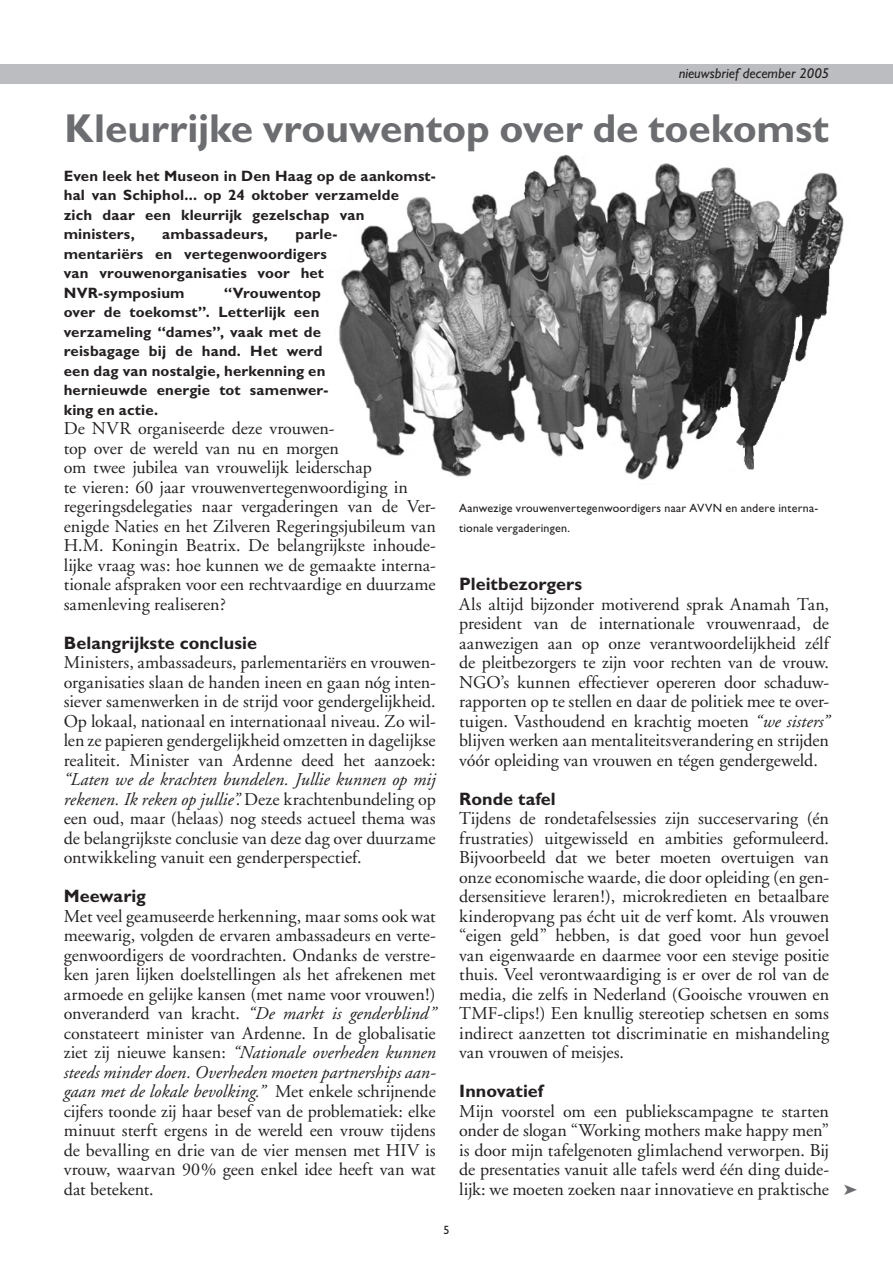
<style>
.page{position:relative;width:893px;height:1263px;background:#fff}
.page>*{position:absolute;margin:0;border:0;box-sizing:border-box;transform-origin:0 0}
.t1{font:700 40.5px "Gill Sans";color:#6c6d70}
.t2{font:18px/19.5px "Adobe Garamond";color:#231f20;text-align:justify}
.t3{font:700 18px "Gill Sans";letter-spacing:.005em;color:#231f20}
.t4{font:700 15px/19.5px "Gill Sans";letter-spacing:.01em;color:#231f20}
.t5{font:italic 14.25px "Gill Sans";color:#231f20}
.t6{font:12px/19.5px "Gill Sans";letter-spacing:.015em;color:#231f20}
.s1{font-style:italic}
</style>
<div class="page">
<div style="left:0;top:64px;width:893px;height:19px;background:#bcbdc0"></div>
<img style="left:339px;top:154px;width:505px;height:326px">
<p class="t5" style="left:679px;top:65px;width:152px">nieuwsbrief december 2005</p>
<h1 class="t1" style="left:65px;top:104px;width:766px">Kleurrijke vrouwentop over de toekomst</h1>
<p class="t4" style="left:64px;top:166px;width:374px">Even leek het Museon in Den Haag op de aankomst&shy;hal van Schiphol... op 24 oktober verzamelde<br>zich daar een kleurrijk gezelschap van ministers,</p>
<p class="t4" style="left:64px;top:224px;width:275px;text-indent:232px">parle&shy;mentariërs en vertegenwoordigers van vrouwenorganisaties voor het<br>NVR-symposium</p>
<p class="t4" style="left:162px;top:224px;width:107px">ambassadeurs,</p>
<p class="t4" style="left:64px;top:283px;width:266px;text-indent:160px">“Vrouwentop over de toekomst”. Letterlijk een verzameling “dames”, vaak met de reisbagage bij de hand. Het werd een dag van nostalgie, herkenning en hernieuwde energie tot samenwer&shy;king en actie.</p>
<p class="t2" style="left:64px;top:419px;width:374px;text-align:left">De NVR organiseerde deze vrouwen-<br>top over de wereld van nu en morgen<br>om twee jubilea van vrouwelijk leiderschap<br>te vieren: 60 jaar vrouwenvertegenwoordiging in regeringsdelegaties naar vergaderingen van de Ver&shy;enigde Naties en het Zilveren Regeringsjubileum van H.M. Koningin Beatrix. De belangrijkste inhoude&shy;lijke vraag was: hoe kunnen we de gemaakte interna&shy;tionale afspraken voor een rechtvaardige en duurzame samenleving realiseren?</p>
<p class="t3" style="left:64px;top:632px;width:195px">Belangrijkste conclusie</p>
<p class="t2" style="left:64px;top:653px;width:374px">Ministers, ambassadeurs, parlementariërs en vrouwen&shy;organisaties slaan de handen ineen en gaan nóg inten&shy;siever samenwerken in de strijd voor gendergelijkheid.<br>Op lokaal, nationaal en internationaal niveau. Zo wil&shy;len ze papieren gendergelijkheid omzetten in dagelijkse realiteit. Minister van Ardenne deed het aanzoek:</p>
<p class="t2" style="left:64px;top:770px;width:374px"><span class="s1">“Laten we de krachten bundelen. Jullie kunnen op mij rekenen. Ik reken op jullie”</span>. Deze krachtenbundeling op een oud, maar (helaas) nog steeds actueel thema was de belangrijkste conclusie van deze dag over duurzame ontwikkeling vanuit een genderperspectief.</p>
<p class="t3" style="left:64px;top:886px;width:84px">Meewarig</p>
<p class="t2" style="left:64px;top:907px;width:374px">Met veel geamuseerde herkenning, maar soms ook wat meewarig, volgden de ervaren ambassadeurs en verte&shy;genwoordigers de voordrachten. Ondanks de verstre&shy;ken jaren lijken doelstellingen als het afrekenen met armoede en gelijke kansen (met name voor vrouwen!) onveranderd van kracht. <span class="s1">“De markt is genderblind” </span>constateert minister van Ardenne. In de globalisatie ziet zij nieuwe kansen: <span class="s1">“Nationale overheden kunnen steeds minder doen. Overheden moeten partnerships aan&shy;gaan met de lokale bevolking.”</span> Met enkele schrijnende cijfers toonde zij haar besef van de problematiek: elke minuut sterft ergens in de wereld een vrouw tijdens de bevalling en drie van de vier mensen met HIV is vrouw, waarvan 90% geen enkel idee heeft van wat dat betekent.</p>
<p class="t6" style="left:459px;top:499px;width:360px">Aanwezige vrouwenvertegenwoordigers naar AVVN en andere interna&shy;tionale vergaderingen.</p>
<p class="t3" style="left:459px;top:574px;width:124px">Pleitbezorgers</p>
<p class="t2" style="left:459px;top:595px;width:371px">Als altijd bijzonder motiverend sprak Anamah Tan, president van de internationale vrouwenraad, de aanwezigen aan op onze verantwoordelijkheid zélf de pleitbezorgers te zijn voor rechten van de vrouw.<br>NGO’s kunnen effectiever opereren door schaduw&shy;rapporten op te stellen en daar de politiek mee te over&shy;tuigen. Vasthoudend en krachtig moeten <span class="s1">“we sisters” </span>blijven werken aan mentaliteitsverandering en strijden vóór opleiding van vrouwen en tégen gendergeweld.</p>
<p class="t3" style="left:459px;top:788px;width:98px">Ronde tafel</p>
<p class="t2" style="left:459px;top:809px;width:371px">Tijdens de rondetafelsessies zijn succeservaring (én frustraties) uitgewisseld en ambities geformuleerd.<br>Bijvoorbeeld dat we beter moeten overtuigen van onze economische waarde, die door opleiding (en gen&shy;dersensitieve leraren!), microkredieten en betaalbare kinderopvang pas écht uit de verf komt. Als vrouwen “eigen geld” hebben, is dat goed voor hun gevoel van eigenwaarde en daarmee voor een stevige positie thuis. Veel verontwaardiging is er over de rol van de media, die zelfs in Nederland (Gooische vrouwen en TMF-clips!) Een knullig stereotiep schetsen en soms indirect aanzetten tot discriminatie en mishandeling van vrouwen of meisjes.</p>
<p class="t3" style="left:459px;top:1081px;width:86px">Innovatief</p>
<p class="t2" style="left:459px;top:1102px;width:371px">Mijn voorstel om een publiekscampagne te starten onder de slogan “Working mothers make happy men” is door mijn tafelgenoten glimlachend verworpen. Bij de presentaties vanuit alle tafels werd één ding duide&shy;lijk: we moeten zoeken naar innovatieve en praktische</p>
<p class="t6" style="left:443px;top:1220px;width:7px">5</p>
</div>
